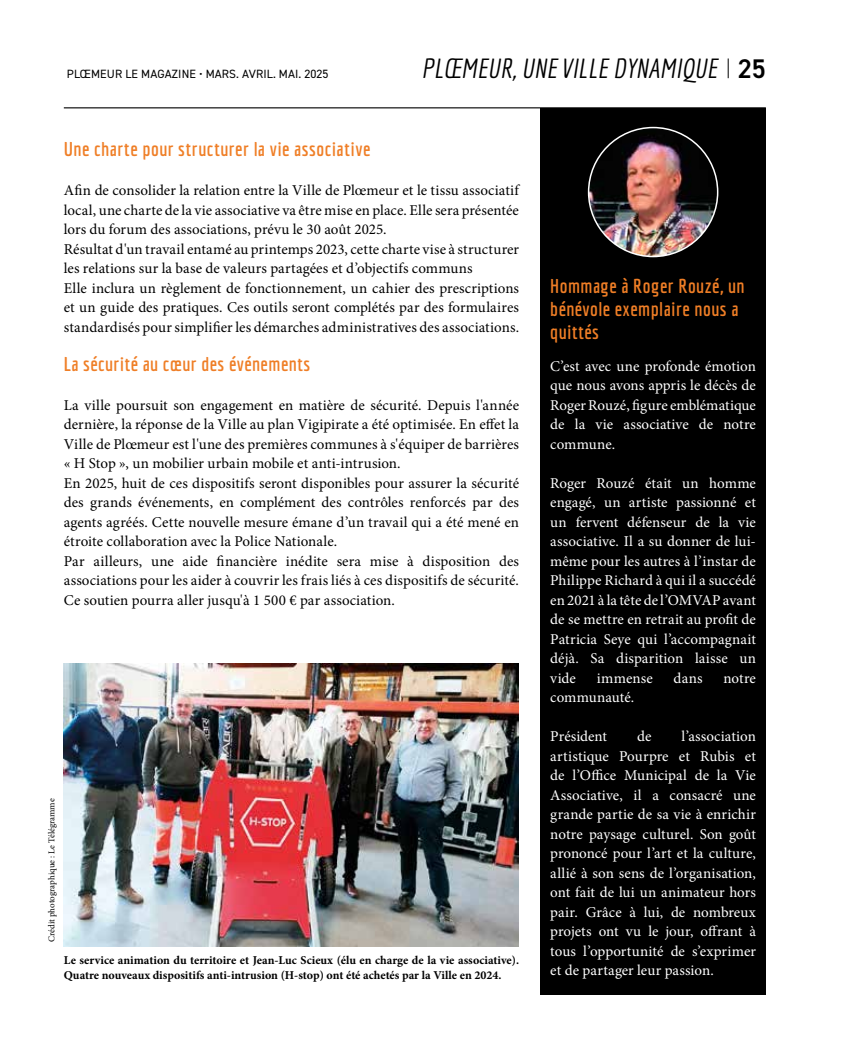
<style>
.page{position:relative;width:851px;height:1063px;background:#fff}
.page>*{position:absolute;margin:0;border:0;box-sizing:border-box;transform-origin:0 0}
.t1{font:italic 27px "Economica";color:#000}
.t2{font:700 19.5px/23.4px "Economica";letter-spacing:.025em;color:#ef7e26}
.t3{font:15px/19.5px "Minion Pro";letter-spacing:.005em;color:#000}
.t4{font:15px/19.5px "Minion Pro";color:#fff;text-align:justify}
.t5{font:700 12px/14.4px "Minion Pro";color:#000}
.t6{font:12px "DIN2014";letter-spacing:.01em;color:#000}
.t7{font:9px "Minion Pro";color:#000}
.s1{font-family:"DIN2014";font-weight:600;font-style:normal}
</style>
<div class="page">
<hr style="left:64px;top:107px;width:701px;height:1px;background:#000">
<svg style="left:727px;top:58px;width:1px;height:20px"></svg>
<div style="left:540px;top:108px;width:225px;height:887px;background:#000"></div>
<img style="left:64px;top:663px;width:454px;height:284px">
<img style="left:588px;top:128px;width:129px;height:129px;border-radius:64px">
<p class="t6" style="left:67px;top:66px;width:263px">PLŒMEUR LE MAGAZINE • MARS. AVRIL. MAI. 2025</p>
<h1 class="t1" style="left:421px;top:53px;width:346px">PLŒMEUR, UNE VILLE DYNAMIQUE <span class="s1">25</span></h1>
<h2 class="t2" style="left:64px;top:137px;width:308px">Une charte pour structurer la vie associative</h2>
<p class="t3" style="left:64px;top:181px;width:457px">Afin de consolider la relation entre la Ville de Plœmeur et le tissu associatif local, une charte de la vie associative va être mise en place. Elle sera présentée lors du forum des associations, prévu le 30 août 2025.<br>Résultat d'un travail entamé au printemps 2023, cette charte vise à structurer les relations sur la base de valeurs partagées et d’objectifs communs<br>Elle inclura un règlement de fonctionnement, un cahier des prescriptions et un guide des pratiques. Ces outils seront complétés par des formulaires standardisés pour simplifier les démarches administratives des associations.</p>
<h2 class="t2" style="left:64px;top:352px;width:248px">La sécurité au cœur des événements</h2>
<p class="t3" style="left:64px;top:395px;width:457px">La ville poursuit son engagement en matière de sécurité. Depuis l'année dernière, la réponse de la Ville au plan Vigipirate a été optimisée. En effet la Ville de Plœmeur est l'une des premières communes à s'équiper de barrières « H Stop », un mobilier urbain mobile et anti-intrusion.<br>En 2025, huit de ces dispositifs seront disponibles pour assurer la sécurité des grands événements, en complément des contrôles renforcés par des agents agréés. Cette nouvelle mesure émane d’un travail qui a été mené en étroite collaboration avec la Police Nationale.<br>Par ailleurs, une aide financière inédite sera mise à disposition des associations pour les aider à couvrir les frais liés à ces dispositifs de sécurité.<br>Ce soutien pourra aller jusqu'à 1 500 € par association.</p>
<p class="t7" style="left:45px;top:942px;width:145px;rotate:-90deg">Crédit photographique : Le Télégramme</p>
<p class="t5" style="left:64px;top:953px;width:456px">Le service animation du territoire et Jean-Luc Scieux (élu en charge de la vie associative).<br>Quatre nouveaux dispositifs anti-intrusion (H-stop) ont été achetés par la Ville en 2024.</p>
<h2 class="t2" style="left:550px;top:274px;width:196px">Hommage à Roger Rouzé, un bénévole exemplaire nous a quittés</h2>
<p class="t4" style="left:550px;top:356px;width:207px">C’est avec une profonde émotion que nous avons appris le décès de Roger Rouzé, figure emblématique de la vie associative de notre commune.</p>
<p class="t4" style="left:550px;top:473px;width:207px">Roger Rouzé était un homme engagé, un artiste passionné et un fervent défenseur de la vie associative. Il a su donner de lui&shy;même pour les autres à l’instar de Philippe Richard à qui il a succédé en 2021 à la tête de l’OMVAP avant de se mettre en retrait au profit de Patricia Seye qui l’accompagnait déjà. Sa disparition laisse un vide</p>
<p class="t4" style="left:596px;top:668px;width:57px">immense</p>
<p class="t4" style="left:673px;top:668px;width:30px">dans</p>
<p class="t4" style="left:723px;top:668px;width:34px">notre</p>
<p class="t4" style="left:550px;top:688px;width:85px">communauté.</p>
<p class="t4" style="left:550px;top:727px;width:58px">Président</p>
<p class="t4" style="left:637px;top:727px;width:16px">de</p>
<p class="t4" style="left:550px;top:727px;width:207px;text-indent:131px">l’association artistique Pourpre et Rubis et de l’Office Municipal de la Vie Associative, il a consacré une grande partie de sa vie à enrichir notre paysage culturel. Son goût prononcé pour l’art et la culture, allié à son sens de l’organisation, ont fait de lui un animateur hors pair. Grâce à lui, de nombreux projets ont vu le jour, offrant à tous l’opportunité de s’exprimer et de partager leur passion.</p>
</div>
